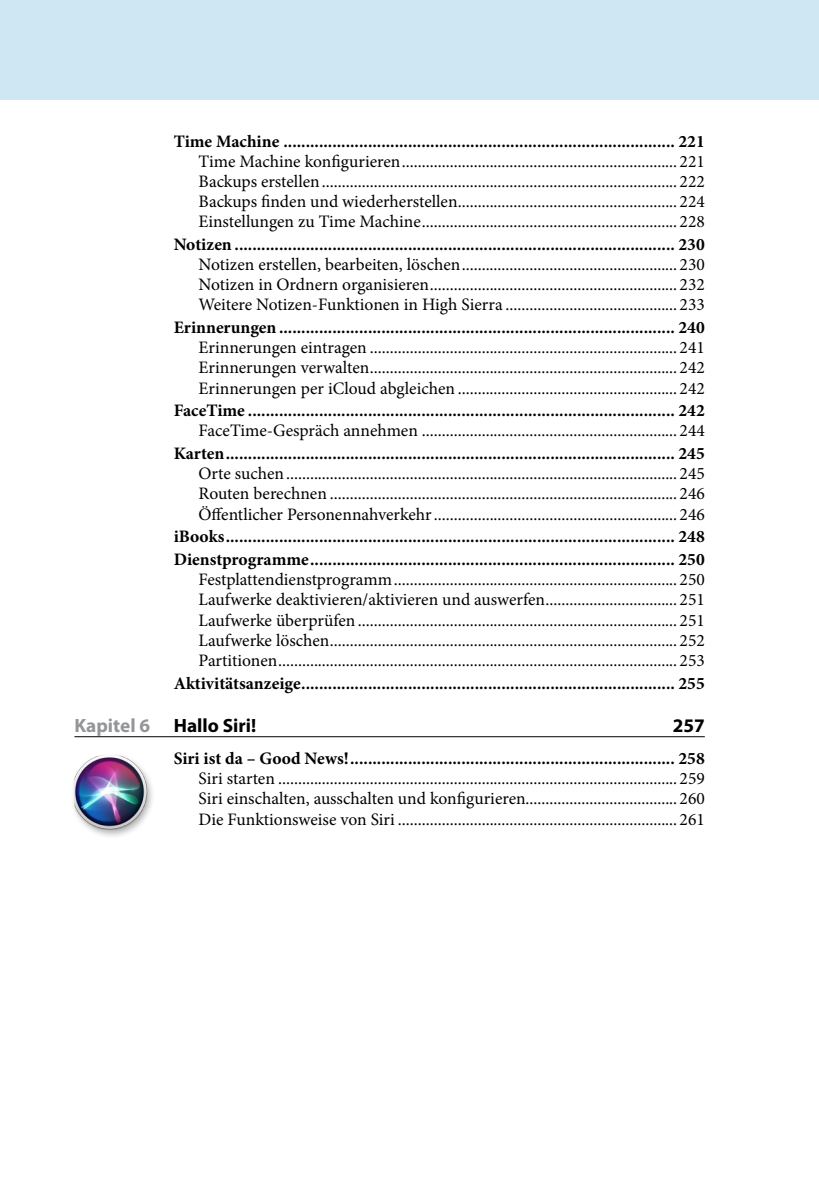
<style>
.page{position:relative;width:819px;height:1191px;background:#fff}
.page>*{position:absolute;margin:0;border:0;box-sizing:border-box;transform-origin:0 0}
.t1{font:700 19.25px "Myriad Pro";color:#000}
.t2{font:17.5px/20.1px "Minion Pro";color:#000;text-align:justify}
.t3{font:700 17.5px/22.8px "Minion Pro";color:#000}
.s1{color:#939598}
</style>
<div class="page">
<hr style="left:74px;top:736px;width:630px;height:1px;background:#000">
<div style="left:0;top:0;width:819px;height:99px;background:#cfe7f2"></div>
<div style="left:70px;top:753px;width:86px;height:86px;background:#000;opacity:.3"></div>
<img style="left:74px;top:756px;width:75px;height:74px">
<p class="t3" style="left:174px;top:129px;width:532px">Time Machine ........................................................................................ 221</p>
<p class="t2" style="left:198px;top:151px;width:507px">Time Machine konfigurieren..................................................................... 221<br>Backups erstellen......................................................................................... 222<br>Backups finden und wiederherstellen....................................................... 224<br>Einstellungen zu Time Machine................................................................ 228</p>
<p class="t3" style="left:174px;top:233px;width:532px">Notizen ................................................................................................... 230</p>
<p class="t2" style="left:198px;top:254px;width:507px">Notizen erstellen, bearbeiten, löschen...................................................... 230<br>Notizen in Ordnern organisieren.............................................................. 232<br>Weitere Notizen-Funktionen in High Sierra ........................................... 233</p>
<p class="t3" style="left:174px;top:316px;width:532px">Erinnerungen ......................................................................................... 240</p>
<p class="t2" style="left:198px;top:338px;width:507px">Erinnerungen eintragen ............................................................................. 241<br>Erinnerungen verwalten............................................................................. 242<br>Erinnerungen per iCloud abgleichen ....................................................... 242</p>
<p class="t3" style="left:174px;top:399px;width:532px">FaceTime ................................................................................................ 242</p>
<p class="t2" style="left:198px;top:421px;width:507px">FaceTime-Gespräch annehmen ................................................................ 244</p>
<p class="t3" style="left:174px;top:442px;width:532px">Karten..................................................................................................... 245</p>
<p class="t2" style="left:198px;top:464px;width:507px">Orte suchen.................................................................................................. 245<br>Routen berechnen ....................................................................................... 246<br>Öffentlicher Personennahverkehr............................................................. 246</p>
<p class="t3" style="left:174px;top:525px;width:532px">iBooks..................................................................................................... 248<br>Dienstprogramme.................................................................................. 250</p>
<p class="t2" style="left:198px;top:569px;width:507px">Festplattendienstprogramm....................................................................... 250<br>Laufwerke deaktivieren/aktivieren und auswerfen................................. 251<br>Laufwerke überprüfen ................................................................................ 251<br>Laufwerke löschen....................................................................................... 252<br>Partitionen.................................................................................................... 253</p>
<p class="t3" style="left:174px;top:671px;width:532px">Aktivitätsanzeige.................................................................................... 255</p>
<p class="t1" style="left:74px;top:712px;width:183px"><span class="s1">Kapitel 6</span> Hallo Siri!</p>
<p class="t1" style="left:672px;top:712px;width:34px">257</p>
<p class="t3" style="left:174px;top:747px;width:532px">Siri ist da – Good News!......................................................................... 258</p>
<p class="t2" style="left:198px;top:768px;width:507px">Siri starten .................................................................................................... 259<br>Siri einschalten, ausschalten und konfigurieren...................................... 260<br>Die Funktionsweise von Siri ...................................................................... 261</p>
</div>
